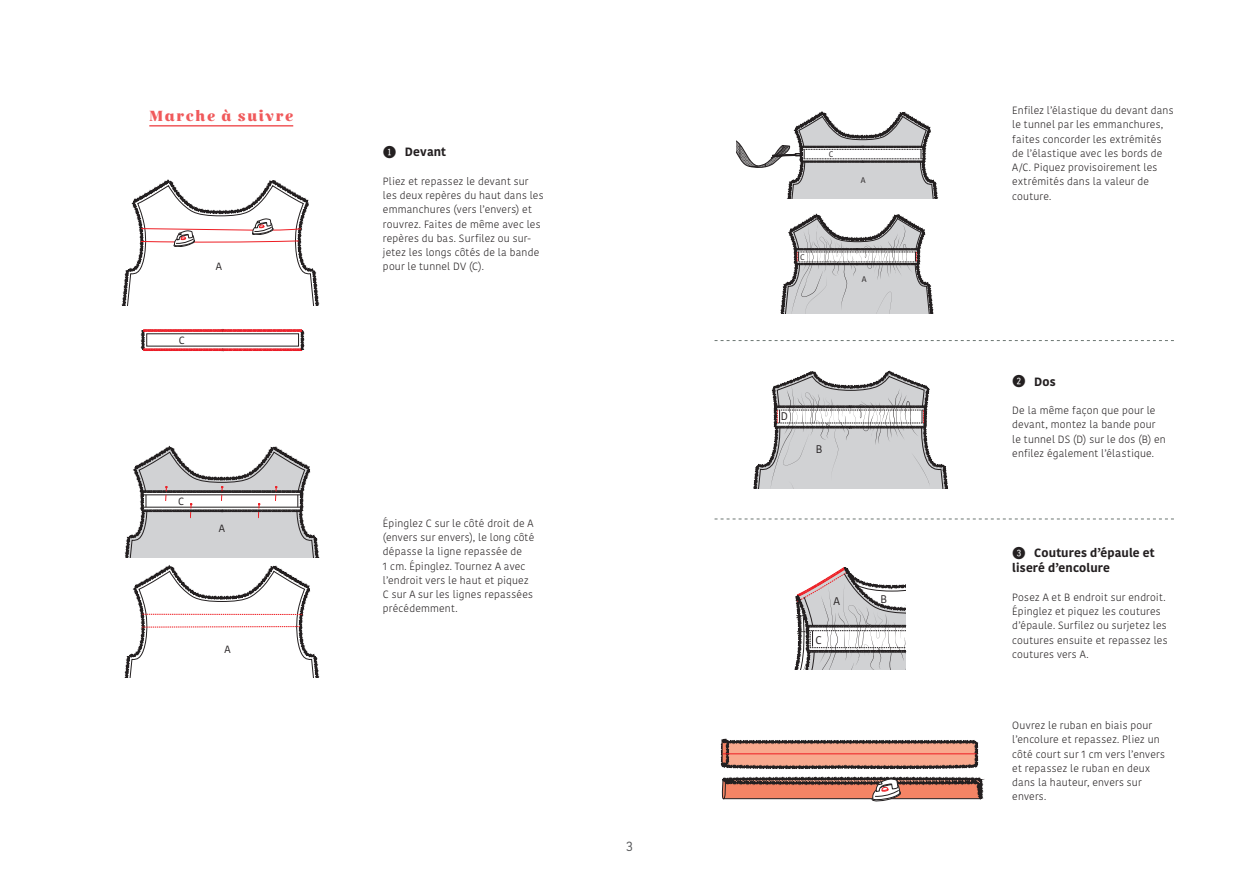
<style>
.page{position:relative;width:1259px;height:893px;background:#fff}
.page>*{position:absolute;margin:0;border:0;box-sizing:border-box;transform-origin:0 0}
.t1{font:800 15px "Gabriela Alt";letter-spacing:.105em;color:#f0595b}
.t2{font:13.5px "Kohinoor";color:#57585a}
.t3{font:700 12px/15px "Kohinoor";letter-spacing:.01em;color:#231f20}
.t4{font:10.95px "Kohinoor";color:#231f20}
.t5{font:300 10.5px/14.2px "Kohinoor";letter-spacing:.02em;color:#231f20}
.t6{font:10.5px "Kohinoor";color:#231f20}
.t7{font:8.1px "Kohinoor";color:#231f20}
.s1{font-family:"Fyra Numeric Circle Closed";font-weight:400;font-size:16.5px}
</style>
<div class="page">
<hr style="left:149px;top:125px;width:144px;height:2px;background:#f0595b">
<svg style="left:714px;top:519px;width:460px;height:1px"></svg>
<svg style="left:714px;top:340px;width:460px;height:1px"></svg>
<svg style="left:121px;top:180px;width:199px;height:126px"></svg>
<svg style="left:141px;top:329px;width:163px;height:23px"></svg>
<svg style="left:124px;top:447px;width:196px;height:111px"></svg>
<svg style="left:124px;top:566px;width:196px;height:111px"></svg>
<svg style="left:736px;top:113px;width:203px;height:86px"></svg>
<svg style="left:780px;top:215px;width:154px;height:99px"></svg>
<svg style="left:753px;top:371px;width:195px;height:117px"></svg>
<svg style="left:794px;top:567px;width:112px;height:102px"></svg>
<svg style="left:721px;top:740px;width:257px;height:28px;background:#c78773"></svg>
<hr style="left:722px;top:754px;width:254px;height:1px;background:#ee1d23">
<svg style="left:721px;top:778px;width:262px;height:24px;background:#b77a6a"></svg>
<h1 class="t1" style="left:149px;top:107px;width:145px">Marche à suivre</h1>
<p class="t5" style="left:1012px;top:104px;width:163px">Enfilez l’élastique du devant dans le tunnel par les emmanchures, faites concorder les extrémités de l’élastique avec les bords de<br>A/C. Piquez provisoirement les extrémités dans la valeur de couture.</p>
<p class="t3" style="left:383px;top:145px;width:65px"><span class="s1">1</span> Devant</p>
<p class="t5" style="left:383px;top:174px;width:162px">Pliez et repassez le devant sur les deux repères du haut dans les emmanchures (vers l’envers) et rouvrez. Faites de même avec les repères du bas. Surfilez ou sur‑ jetez les longs côtés de la bande pour le tunnel DV (C).</p>
<p class="t7" style="left:829px;top:149px;width:6px">C</p>
<p class="t7" style="left:860px;top:175px;width:6px">A</p>
<p class="t7" style="left:800px;top:252px;width:6px">C</p>
<p class="t6" style="left:216px;top:260px;width:8px">A</p>
<p class="t6" style="left:179px;top:333px;width:7px">C</p>
<p class="t6" style="left:178px;top:494px;width:7px">C</p>
<p class="t6" style="left:219px;top:521px;width:8px">A</p>
<p class="t6" style="left:225px;top:643px;width:8px">A</p>
<p class="t5" style="left:383px;top:516px;width:153px">Épinglez C sur le côté droit de A (envers sur envers), le long côté dépasse la ligne repassée de<br>1 cm. Épinglez. Tournez A avec l’endroit vers le haut et piquez<br>C sur A sur les lignes repassées précédemment.</p>
<p class="t2" style="left:626px;top:837px;width:8px">3</p>
<p class="t7" style="left:861px;top:274px;width:6px">A</p>
<p class="t4" style="left:781px;top:409px;width:9px">D</p>
<p class="t4" style="left:815px;top:442px;width:8px">B</p>
<p class="t4" style="left:833px;top:594px;width:8px">A</p>
<p class="t4" style="left:880px;top:593px;width:8px">B</p>
<p class="t4" style="left:815px;top:633px;width:8px">C</p>
<p class="t3" style="left:1012px;top:374px;width:45px"><span class="s1">2</span> Dos</p>
<p class="t5" style="left:1012px;top:404px;width:155px">De la même façon que pour le devant, montez la bande pour le tunnel DS (D) sur le dos (B) en enfilez également l’élastique.</p>
<p class="t3" style="left:1012px;top:546px;width:144px"><span class="s1">3</span> Coutures d’épaule et liseré d’encolure</p>
<p class="t5" style="left:1012px;top:590px;width:157px">Posez A et B endroit sur endroit.<br>Épinglez et piquez les coutures d’épaule. Surfilez ou surjetez les coutures ensuite et repassez les coutures vers A.</p>
<p class="t5" style="left:1012px;top:719px;width:154px">Ouvrez le ruban en biais pour l’encolure et repassez. Pliez un côté court sur 1 cm vers l’envers et repassez le ruban en deux dans la hauteur, envers sur envers.</p>
</div>
